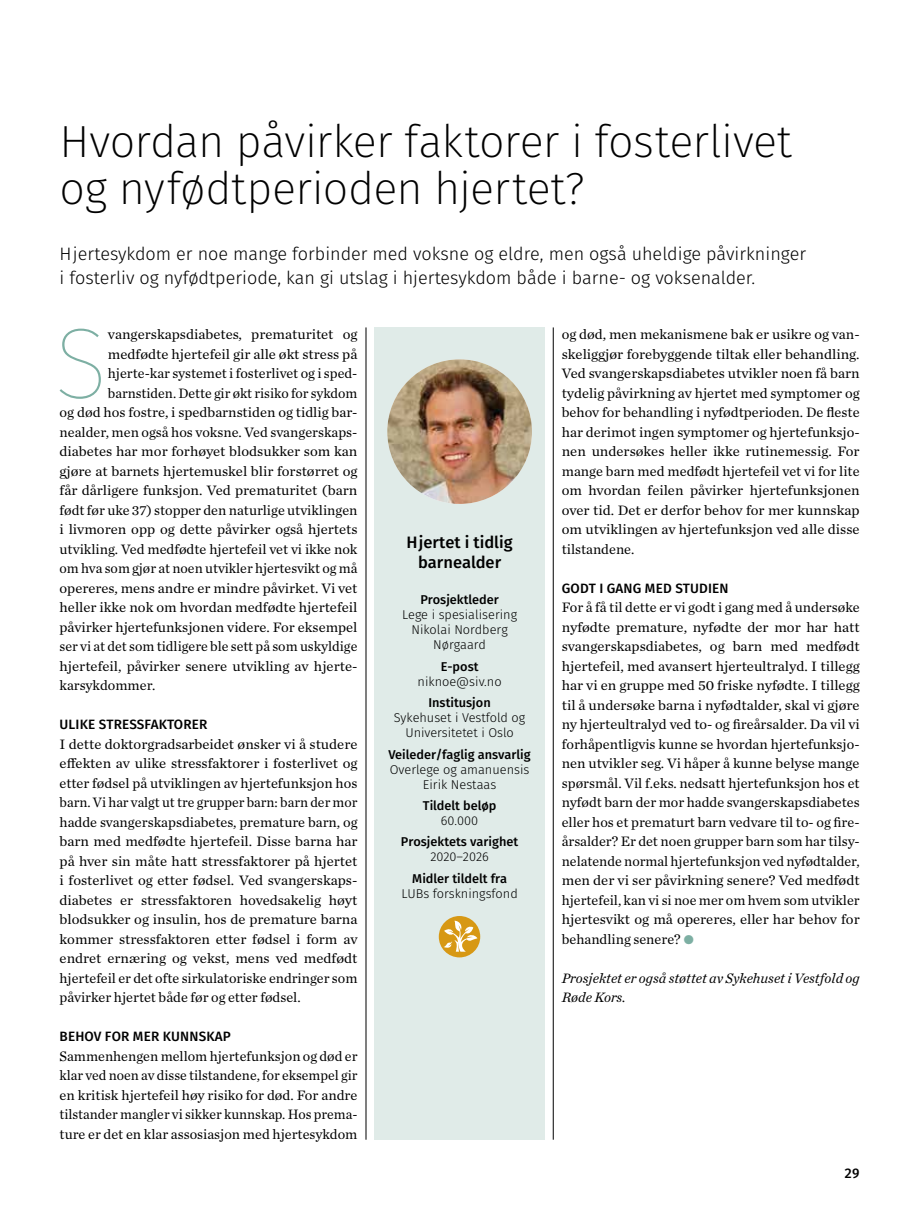
<style>
.page{position:relative;width:915px;height:1212px;background:#fff}
.page>*{position:absolute;margin:0;border:0;box-sizing:border-box;transform-origin:0 0}
.t1{font:100 100.2px "Fira Sans";color:#7dafa3}
.t2{font:200 45px/47.2px "Fira Sans";letter-spacing:-.01em;color:#000}
.t3{font:300 18px/24px "Fira Sans";color:#000}
.t4{font:500 16.5px/19.8px "Fira Sans";color:#000;text-align:center}
.t5{font:14.25px/19.5px "Chronicle Text G1";color:#000;text-align:justify}
.t6{font:italic 14.25px/19.5px "Chronicle Text G1";color:#000}
.t7{font:500 13.5px "Fira Sans";letter-spacing:.01em;color:#000}
.t8{font:300 12.75px/15px "Fira Sans";color:#000;text-align:center}
.t9{font:500 12.75px "Fira Sans";color:#000}
.s1{color:#7dafa3}
</style>
<div class="page">
<div style="left:374px;top:327px;width:170px;height:813px;background:#e0ebe8"></div>
<img style="left:387px;top:359px;width:144px;height:145px;border-radius:72px">
<hr style="left:553px;top:327px;width:1px;height:813px;background:#000">
<hr style="left:365px;top:327px;width:1px;height:813px;background:#000">
<div style="left:438px;top:916px;width:42px;height:41px;background:#d79814;border-radius:50%"></div>
<svg style="left:443px;top:921px;width:34px;height:31px"></svg>
<h2 class="t2" style="left:60px;top:117px;width:733px">Hvordan påvirker faktorer i fosterlivet og nyfødtperioden hjertet?</h2>
<p class="t3" style="left:60px;top:242px;width:747px">Hjertesykdom er noe mange forbinder med voksne og eldre, men også uheldige påvirkninger i fosterliv og nyfødtperiode, kan gi utslag i hjertesykdom både i barne- og voksenalder.</p>
<h1 class="t1" style="left:54px;top:293px;width:55px">S</h1>
<p class="t5" style="left:108px;top:324px;width:251px">vangerskapsdiabetes, prematuritet og</p>
<p class="t5" style="left:108px;top:343px;width:251px">medfødte hjertefeil gir alle økt stress på</p>
<p class="t5" style="left:108px;top:363px;width:251px">hjerte-kar systemet i fosterlivet og i sped-</p>
<p class="t5" style="left:108px;top:382px;width:251px">barnstiden. Dette gir økt risiko for sykdom</p>
<p class="t5" style="left:60px;top:402px;width:299px">og død hos fostre, i spedbarnstiden og tidlig bar-</p>
<p class="t5" style="left:60px;top:421px;width:299px">nealder, men også hos voksne. Ved svangerskaps-</p>
<p class="t5" style="left:60px;top:441px;width:299px">diabetes har mor forhøyet blodsukker som kan</p>
<p class="t5" style="left:60px;top:460px;width:299px">gjøre at barnets hjertemuskel blir forstørret og</p>
<p class="t5" style="left:60px;top:480px;width:299px">får dårligere funksjon. Ved prematuritet (barn</p>
<p class="t5" style="left:60px;top:499px;width:299px">født før uke 37) stopper den naturlige utviklingen</p>
<p class="t5" style="left:60px;top:519px;width:299px">i livmoren opp og dette påvirker også hjertets</p>
<p class="t5" style="left:60px;top:538px;width:299px">utvikling. Ved medfødte hjertefeil vet vi ikke nok</p>
<p class="t5" style="left:60px;top:558px;width:299px">om hva som gjør at noen utvikler hjertesvikt og må</p>
<p class="t5" style="left:60px;top:577px;width:299px">opereres, mens andre er mindre påvirket. Vi vet</p>
<p class="t5" style="left:60px;top:597px;width:299px">heller ikke nok om hvordan medfødte hjertefeil</p>
<p class="t5" style="left:60px;top:616px;width:299px">påvirker hjertefunksjonen videre. For eksempel</p>
<p class="t5" style="left:60px;top:636px;width:299px">ser vi at det som tidligere ble sett på som uskyldige</p>
<p class="t5" style="left:60px;top:655px;width:296px">hjertefeil, påvirker senere utvikling av hjerte--</p>
<p class="t5" style="left:60px;top:675px;width:97px">karsykdommer.</p>
<p class="t7" style="left:60px;top:715px;width:149px">ULIKE STRESSFAKTORER</p>
<p class="t5" style="left:60px;top:733px;width:299px">I dette doktorgradsarbeidet ønsker vi å studere effekten av ulike stressfaktorer i fosterlivet og etter fødsel på utviklingen av hjertefunksjon hos barn. Vi har valgt ut tre grupper barn: barn der mor hadde svangerskapsdiabetes, premature barn, og barn med medfødte hjertefeil. Disse barna har på hver sin måte hatt stressfaktorer på hjertet i fosterlivet og etter fødsel. Ved svangerskaps&shy;diabetes er stressfaktoren hovedsakelig høyt blodsukker og insulin, hos de premature barna kommer stressfaktoren etter fødsel i form av endret ernæring og vekst, mens ved medfødt hjertefeil er det ofte sirkulatoriske endringer som påvirker hjertet både før og etter fødsel.</p>
<p class="t7" style="left:60px;top:1027px;width:173px">BEHOV FOR MER KUNNSKAP</p>
<p class="t5" style="left:60px;top:1045px;width:299px">Sammenhengen mellom hjertefunksjon og død er klar ved noen av disse tilstandene, for eksempel gir en kritisk hjertefeil høy risiko for død. For andre tilstander mangler vi sikker kunnskap. Hos prema&shy;ture er det en klar assosiasjon med hjertesykdom</p>
<p class="t4" style="left:406px;top:532px;width:108px">Hjertet i tidlig barnealder</p>
<p class="t9" style="left:420px;top:591px;width:80px">Prosjektleder</p>
<p class="t8" style="left:402px;top:607px;width:116px">Lege i spesialisering<br>Nikolai Nordberg<br>Nørgaard</p>
<p class="t9" style="left:440px;top:657px;width:39px">E-post</p>
<p class="t8" style="left:417px;top:674px;width:86px">niknoe@siv.no</p>
<p class="t9" style="left:428px;top:694px;width:64px">Institusjon</p>
<p class="t8" style="left:394px;top:710px;width:133px">Sykehuset i Vestfold og<br>Universitetet i Oslo</p>
<p class="t9" style="left:388px;top:745px;width:144px">Veileder/faglig ansvarlig</p>
<p class="t8" style="left:389px;top:761px;width:141px">Overlege og amanuensis<br>Eirik Nestaas</p>
<p class="t9" style="left:422px;top:796px;width:75px">Tildelt beløp</p>
<p class="t8" style="left:441px;top:813px;width:39px">60.000</p>
<p class="t9" style="left:401px;top:833px;width:119px">Prosjektets varighet</p>
<p class="t8" style="left:430px;top:849px;width:60px">2020–2026</p>
<p class="t9" style="left:412px;top:869px;width:96px">Midler tildelt fra</p>
<p class="t8" style="left:401px;top:886px;width:118px">LUBs forskningsfond</p>
<p class="t5" style="left:561px;top:324px;width:299px">og død, men mekanismene bak er usikre og van&shy;skeliggjør forebyggende tiltak eller behandling.<br>Ved svangerskapsdiabetes utvikler noen få barn tydelig påvirkning av hjertet med symptomer og behov for behandling i nyfødtperioden. De fleste har derimot ingen symptomer og hjertefunksjo&shy;nen undersøkes heller ikke rutinemessig. For mange barn med medfødt hjertefeil vet vi for lite om hvordan feilen påvirker hjertefunksjonen over tid. Det er derfor behov for mer kunnskap om utviklingen av hjertefunksjon ved alle disse tilstandene.</p>
<p class="t7" style="left:561px;top:579px;width:168px">GODT I GANG MED STUDIEN</p>
<p class="t5" style="left:561px;top:597px;width:299px">For å få til dette er vi godt i gang med å undersøke nyfødte premature, nyfødte der mor har hatt svangerskapsdiabetes, og barn med medfødt hjertefeil, med avansert hjerteultralyd. I tillegg har vi en gruppe med 50 friske nyfødte. I tillegg til å undersøke barna i nyfødtalder, skal vi gjøre ny hjerteultralyd ved to- og fireårsalder. Da vil vi forhåpentligvis kunne se hvordan hjertefunksjo&shy;nen utvikler seg. Vi håper å kunne belyse mange spørsmål. Vil f.eks. nedsatt hjertefunksjon hos et nyfødt barn der mor hadde svangerskapsdiabetes eller hos et prematurt barn vedvare til to- og fire&shy;årsalder? Er det noen grupper barn som har tilsy&shy;nelatende normal hjertefunksjon ved nyfødtalder, men der vi ser påvirkning senere? Ved medfødt hjertefeil, kan vi si noe mer om hvem som utvikler hjertesvikt og må opereres, eller har behov for behandling senere? <span class="s1">•</span></p>
<p class="t6" style="left:561px;top:967px;width:299px">Prosjektet er også støttet av Sykehuset i Vestfold og<br>Røde Kors.</p>
<p class="t7" style="left:844px;top:1164px;width:17px">29</p>
</div>
